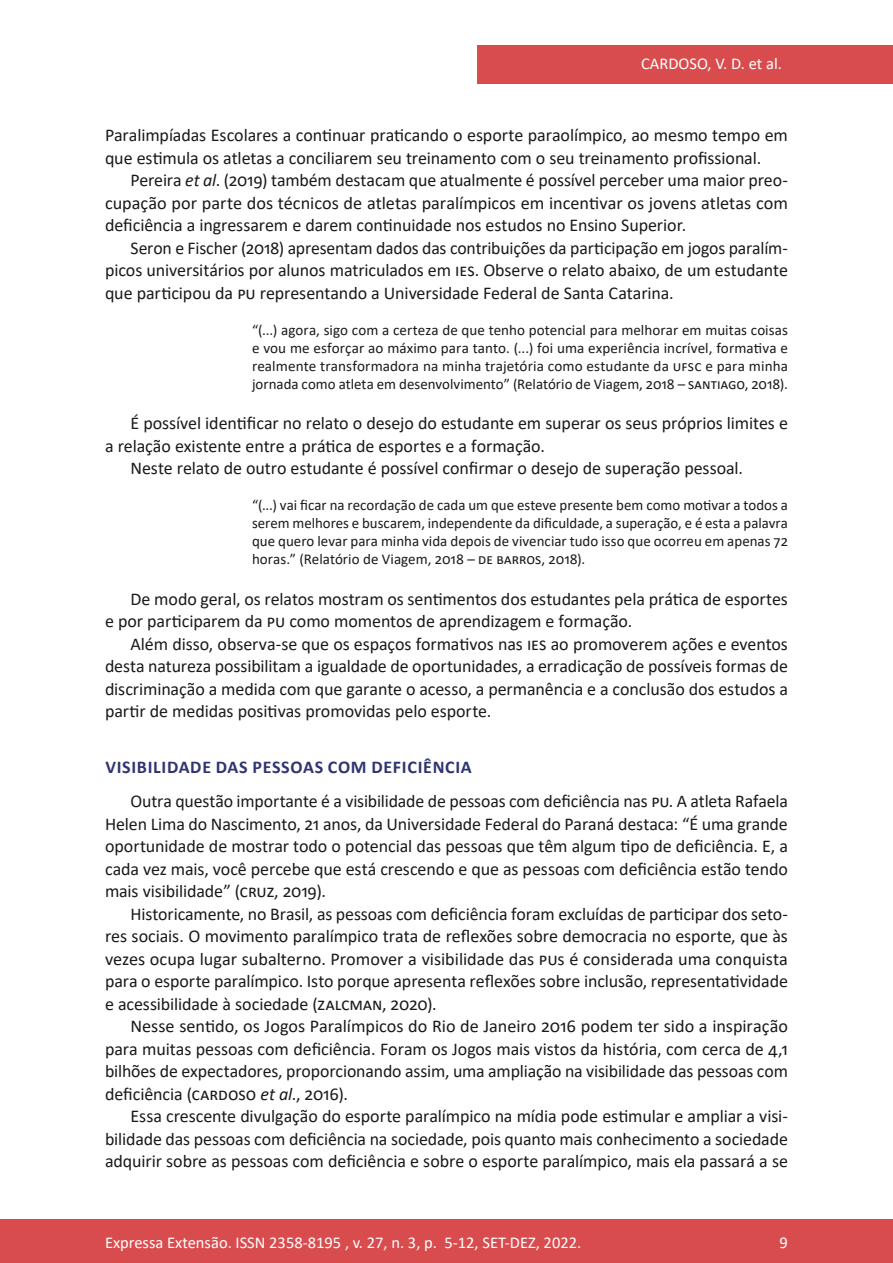
<style>
.page{position:relative;width:893px;height:1263px;background:#fff}
.page>*{position:absolute;margin:0;border:0;box-sizing:border-box;transform-origin:0 0}
.t1{font:18px/22.5px "Calibri";letter-spacing:-.005em;color:#1a1a1a;text-align:justify}
.t2{font:700 18px "Calibri";letter-spacing:.04em;color:#2e3570}
.t3{font:16.5px "Calibri";color:#fff}
.t4{font:15px/18px "Calibri";color:#1a1a1a;text-align:justify}
.s1{font-style:italic}
</style>
<div class="page">
<div style="left:477px;top:45px;width:416px;height:39px;background:#d94c4d"></div>
<div style="left:0;top:1219px;width:893px;height:44px;background:#d94c4d"></div>
<p class="t3" style="left:641px;top:52px;width:142px">CARDOSO, V. D. et al.</p>
<p class="t1" style="left:105px;top:123px;width:684px">Paralimpíadas Escolares a continuar praticando o esporte paraolímpico, ao mesmo tempo em que estimula os atletas a conciliarem seu treinamento com o seu treinamento profissional.</p>
<p class="t1" style="left:105px;top:168px;width:684px;text-indent:26px">Pereira <span class="s1">et al</span>. (2019) também destacam que atualmente é possível perceber uma maior preo&shy;cupação por parte dos técnicos de atletas paralímpicos em incentivar os jovens atletas com deficiência a ingressarem e darem continuidade nos estudos no Ensino Superior.</p>
<p class="t1" style="left:105px;top:236px;width:684px;text-indent:26px">Seron e Fischer (2018) apresentam dados das contribuições da participação em jogos paralím&shy;picos universitários por alunos matriculados em IES. Observe o relato abaixo, de um estudante que participou da PU representando a Universidade Federal de Santa Catarina.</p>
<p class="t4" style="left:252px;top:320px;width:537px">“(...) agora, sigo com a certeza de que tenho potencial para melhorar em muitas coisas e vou me esforçar ao máximo para tanto. (...) foi uma experiência incrível, formativa e realmente transformadora na minha trajetória como estudante da UFSC e para minha jornada como atleta em desenvolvimento” (Relatório de Viagem, 2018 – SANTIAGO, 2018).</p>
<p class="t1" style="left:130px;top:411px;width:659px">É possível identificar no relato o desejo do estudante em superar os seus próprios limites e</p>
<p class="t1" style="left:105px;top:434px;width:441px">a relação existente entre a prática de esportes e a formação.</p>
<p class="t1" style="left:130px;top:456px;width:614px">Neste relato de outro estudante é possível confirmar o desejo de superação pessoal.</p>
<p class="t4" style="left:252px;top:496px;width:537px">“(...) vai ficar na recordação de cada um que esteve presente bem como motivar a todos a serem melhores e buscarem, independente da dificuldade, a superação, e é esta a palavra que quero levar para minha vida depois de vivenciar tudo isso que ocorreu em apenas 72 horas.” (Relatório de Viagem, 2018 – DE BARROS, 2018).</p>
<p class="t1" style="left:105px;top:587px;width:684px;text-indent:26px">De modo geral, os relatos mostram os sentimentos dos estudantes pela prática de esportes e por participarem da PU como momentos de aprendizagem e formação.</p>
<p class="t1" style="left:105px;top:632px;width:684px;text-indent:25px">Além disso, observa-se que os espaços formativos nas IES ao promoverem ações e eventos desta natureza possibilitam a igualdade de oportunidades, a erradicação de possíveis formas de discriminação a medida com que garante o acesso, a permanência e a conclusão dos estudos a partir de medidas positivas promovidas pelo esporte.</p>
<p class="t2" style="left:105px;top:754px;width:368px">VISIBILIDADE DAS PESSOAS COM DEFICIÊNCIA</p>
<p class="t1" style="left:105px;top:789px;width:684px;text-indent:26px">Outra questão importante é a visibilidade de pessoas com deficiência nas PU. A atleta Rafaela Helen Lima do Nascimento, 21 anos, da Universidade Federal do Paraná destaca: “É uma grande oportunidade de mostrar todo o potencial das pessoas que têm algum tipo de deficiência. E, a cada vez mais, você percebe que está crescendo e que as pessoas com deficiência estão tendo mais visibilidade” (CRUZ, 2019).</p>
<p class="t1" style="left:105px;top:902px;width:684px;text-indent:26px">Historicamente, no Brasil, as pessoas com deficiência foram excluídas de participar dos seto&shy;res sociais. O movimento paralímpico trata de reflexões sobre democracia no esporte, que às vezes ocupa lugar subalterno. Promover a visibilidade das PUs é considerada uma conquista para o esporte paralímpico. Isto porque apresenta reflexões sobre inclusão, representatividade e acessibilidade à sociedade (ZALCMAN, 2020).</p>
<p class="t1" style="left:105px;top:1014px;width:684px;text-indent:26px">Nesse sentido, os Jogos Paralímpicos do Rio de Janeiro 2016 podem ter sido a inspiração para muitas pessoas com deficiência. Foram os Jogos mais vistos da história, com cerca de 4,1 bilhões de expectadores, proporcionando assim, uma ampliação na visibilidade das pessoas com deficiência (CARDOSO <span class="s1">et al</span>., 2016).</p>
<p class="t1" style="left:105px;top:1104px;width:684px;text-indent:26px">Essa crescente divulgação do esporte paralímpico na mídia pode estimular e ampliar a visi&shy;bilidade das pessoas com deficiência na sociedade, pois quanto mais conhecimento a sociedade adquirir sobre as pessoas com deficiência e sobre o esporte paralímpico, mais ela passará a se</p>
<p class="t3" style="left:105px;top:1230px;width:478px">Expressa Extensão. ISSN 2358-8195 , v. 27, n. 3, p. 5-12, SET-DEZ, 2022.</p>
<p class="t3" style="left:780px;top:1230px;width:10px">9</p>
</div>
